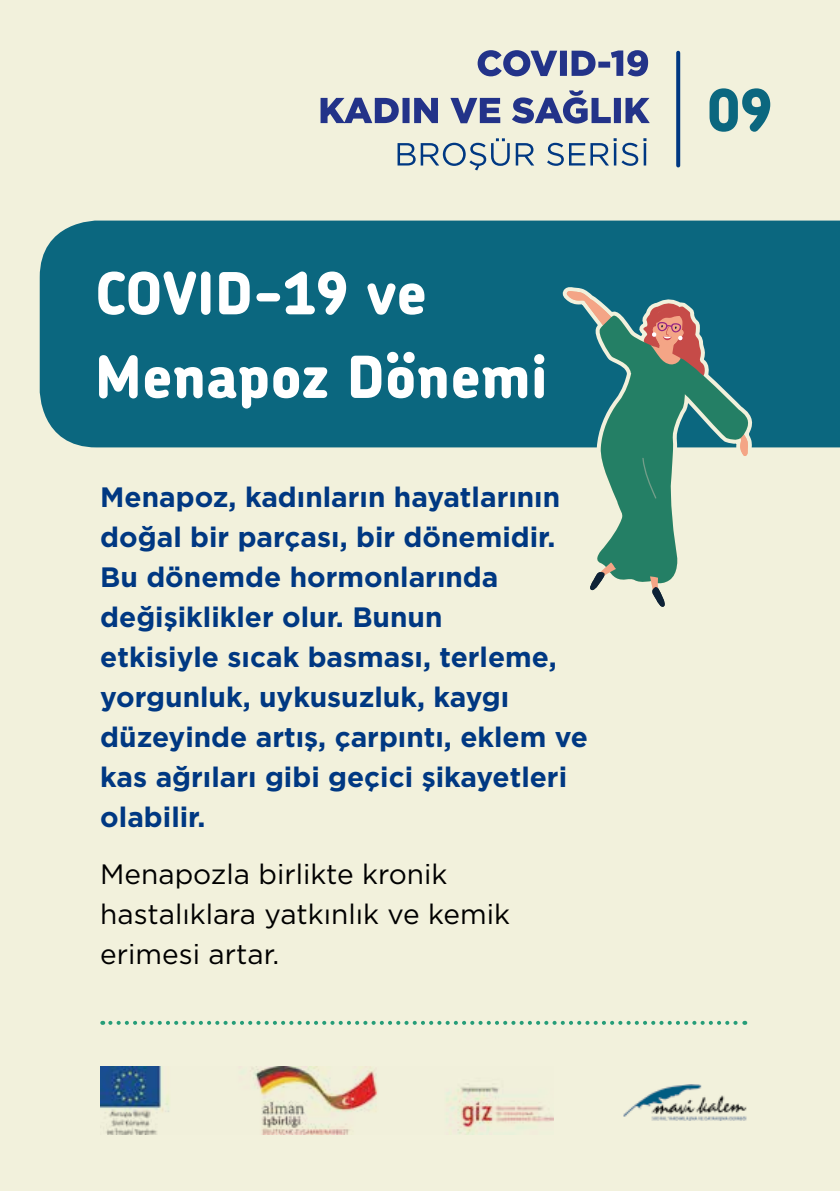
<style>
.page{position:relative;width:840px;height:1191px;background:#fff}
.page>*{position:absolute;margin:0;border:0;box-sizing:border-box;transform-origin:0 0}
.t1{font:800 58px/83.6px "Chevin";color:#fff}
.t2{font:800 58px "Chevin";color:#0b677f}
.t3{font:700 28px/40px "Gotham";color:#003882}
.t4{font:28px/40px "Gotham";color:#000}
</style>
<div class="page">
<div style="left:0;top:0;width:839px;height:1191px;background:#f2f1dc"></div>
<div style="left:40px;top:220px;width:799px;height:227px;background:#0b677f"></div>
<svg style="left:397px;top:138px;width:162px;height:32px"></svg>
<svg style="left:320px;top:97px;width:239px;height:27px"></svg>
<svg style="left:477px;top:50px;width:170px;height:26px"></svg>
<svg style="left:676px;top:53px;width:3px;height:26px"></svg>
<svg style="left:110px;top:1020px;width:635px;height:4px"></svg>
<img style="left:623px;top:1085px;width:123px;height:35px">
<img style="left:100px;top:1067px;width:452px;height:67px">
<svg style="left:559px;top:79px;width:198px;height:369px"></svg>
<svg style="left:564px;top:290px;width:65px;height:59px;background:#44808b"></svg>
<svg style="left:592px;top:313px;width:157px;height:268px"></svg>
<svg style="left:642px;top:457px;width:14px;height:42px"></svg>
<svg style="left:590px;top:533px;width:79px;height:74px"></svg>
<svg style="left:642px;top:302px;width:64px;height:76px;background:#987d72"></svg>
<h1 class="t1" style="left:95px;top:250px;width:454px">COVID-19 ve<br>Menapoz Dönemi</h1>
<p class="t3" style="left:100px;top:476px;width:489px">Menapoz, kadınların hayatlarının doğal bir parçası, bir dönemidir.<br>Bu dönemde hormonlarında değişiklikler olur. Bunun<br>etkisiyle sıcak basması, terleme, yorgunluk, uykusuzluk, kaygı düzeyinde artış, çarpıntı, eklem ve kas ağrıları gibi geçici şikayetleri olabilir.</p>
<p class="t4" style="left:100px;top:853px;width:411px">Menapozla birlikte kronik hastalıklara yatkınlık ve kemik erimesi artar.</p>
<h1 class="t2" style="left:707px;top:72px;width:66px">09</h1>
</div>
